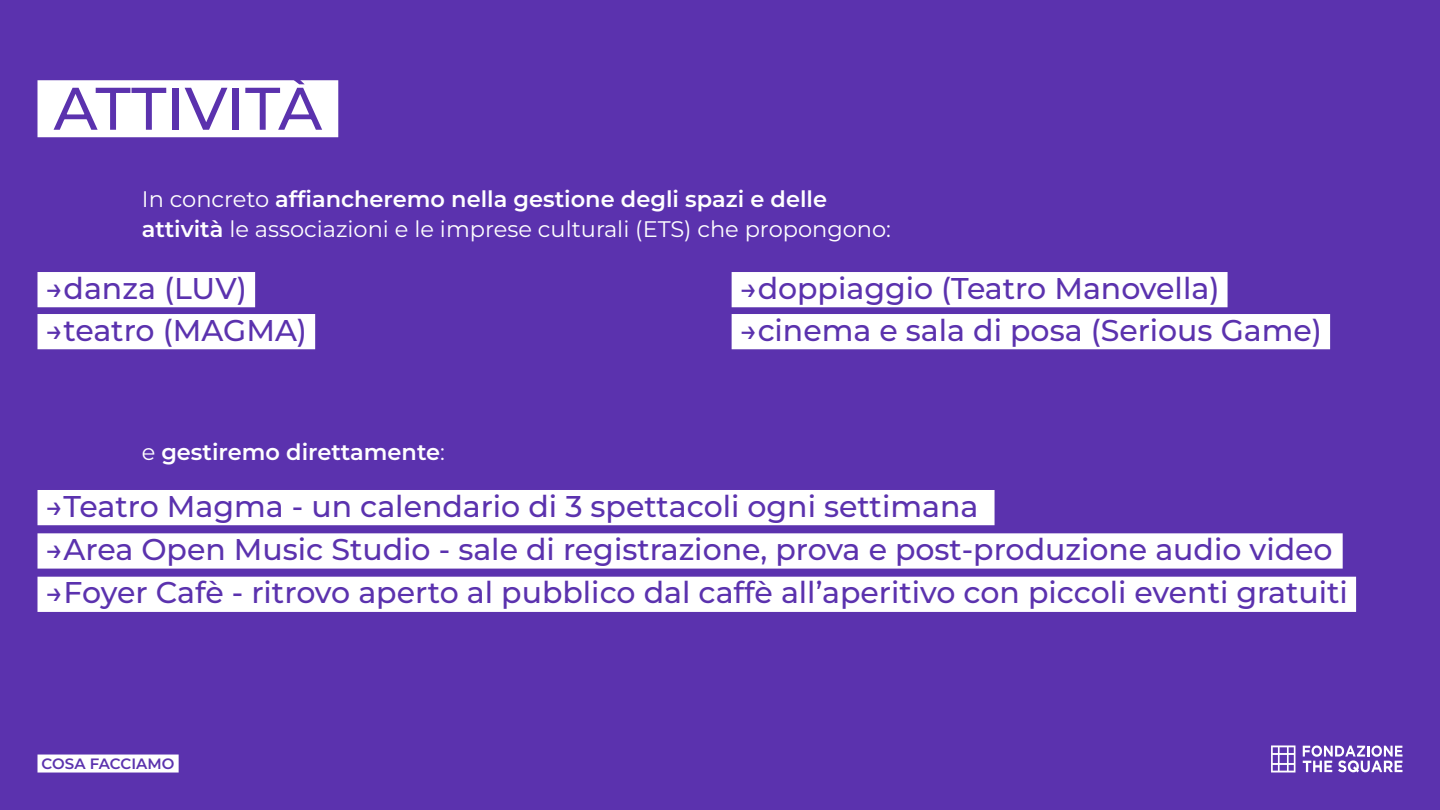
<style>
.page{position:relative;width:1440px;height:810px;background:#5b32ae}
.page>*{position:absolute;margin:0;border:0;box-sizing:border-box;transform-origin:0 0}
.t1{font:500 60px "Montserrat";letter-spacing:-.005em;color:#5b32ae}
.t2{font:500 30px "Montserrat";color:#5b32ae}
.t3{font:22.5px/30px "Montserrat";color:#fff}
.t4{font:600 22.5px "Montserrat";color:#fff}
.t5{font:600 15px "Montserrat";color:#5b32ae}
.s1{font-weight:600}
.s2{font-weight:400}
</style>
<div class="page">
<div style="left:38px;top:755px;width:141px;height:18px;background:#fff"></div>
<svg style="left:1303px;top:745px;width:100px;height:27px"></svg>
<svg style="left:1271px;top:745px;width:24px;height:28px"></svg>
<div style="left:38px;top:80px;width:300px;height:57px;background:#fff"></div>
<div style="left:38px;top:272px;width:217px;height:35px;background:#fff"></div>
<div style="left:38px;top:490px;width:957px;height:35px;background:#fff"></div>
<div style="left:732px;top:272px;width:496px;height:35px;background:#fff"></div>
<div style="left:38px;top:533px;width:1305px;height:36px;background:#fff"></div>
<div style="left:38px;top:577px;width:1318px;height:35px;background:#fff"></div>
<div style="left:732px;top:314px;width:598px;height:35px;background:#fff"></div>
<div style="left:38px;top:314px;width:277px;height:35px;background:#fff"></div>
<h1 class="t1" style="left:54px;top:68px;width:270px">ATTIVITÀ</h1>
<p class="t3" style="left:142px;top:184px;width:751px">In concreto <span class="s1">affiancheremo nella gestione degli spazi e delle attività</span> le associazioni e le imprese culturali (ETS) che propongono:</p>
<p class="t2" style="left:46px;top:268px;width:203px">→danza (LUV)</p>
<p class="t2" style="left:740px;top:268px;width:481px">→doppiaggio (Teatro Manovella)</p>
<p class="t2" style="left:46px;top:310px;width:263px">→teatro (MAGMA)</p>
<p class="t2" style="left:740px;top:310px;width:584px">→cinema e sala di posa (Serious Game)</p>
<p class="t4" style="left:142px;top:437px;width:305px"><span class="s2">e</span> gestiremo direttamente<span class="s2">:</span></p>
<p class="t2" style="left:46px;top:486px;width:934px">→Teatro Magma - un calendario di 3 spettacoli ogni settimana</p>
<p class="t2" style="left:46px;top:529px;width:1289px">→Area Open Music Studio - sale di registrazione, prova e post-produzione audio video</p>
<p class="t2" style="left:46px;top:573px;width:1304px">→Foyer Cafè - ritrovo aperto al pubblico dal caffè all’aperitivo con piccoli eventi gratuiti</p>
<p class="t5" style="left:42px;top:753px;width:134px">COSA FACCIAMO</p>
</div>
